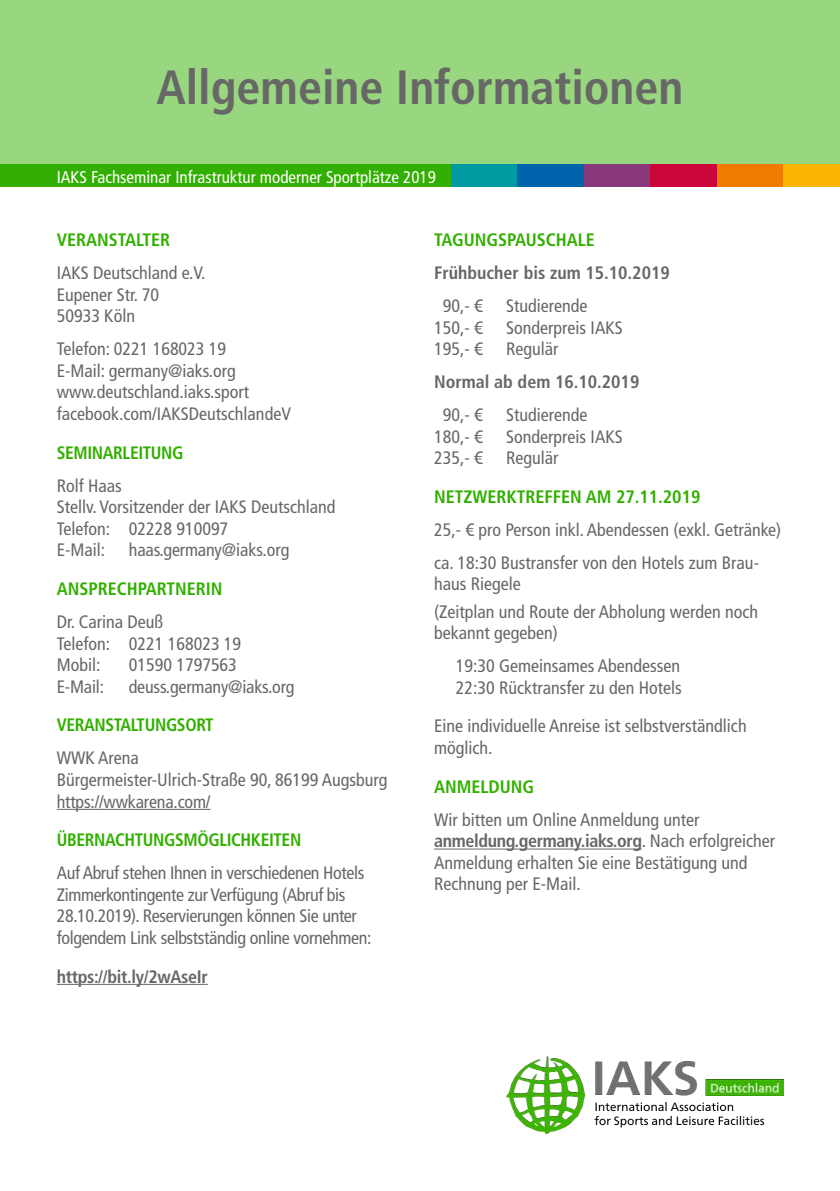
<style>
.page{position:relative;width:840px;height:1191px;background:#fff}
.page>*{position:absolute;margin:0;border:0;box-sizing:border-box;transform-origin:0 0}
.t1{font:700 condensed 48px "Frutiger LT";color:#676766}
.Absatzformat_1{font:condensed 18px/21.6px "Frutiger LT";color:#676766}
.Absatzformat_1-2{font:condensed 18px/21.6px "Frutiger LT";letter-spacing:-.02em;color:#676766}
.Absatzformat_1-3{font:700 condensed 18px "Frutiger LT";letter-spacing:-.01em;color:#32af00}
.Absatzformat_1-4{font:700 condensed 18px "Frutiger LT";color:#676766}
.Absatzformat_1-5{font:700 condensed 18px "Frutiger LT";letter-spacing:-.02em;color:#676766}
.t2{font:condensed 17px "Frutiger LT";color:#fff}
.s1{font-weight:700}
</style>
<div class="page">
<div style="left:0;top:0;width:839px;height:164px;background:#98d780"></div>
<hr style="left:57px;top:809px;width:153px;height:1px;background:#676766">
<hr style="left:57px;top:984px;width:151px;height:1px;background:#676766">
<hr style="left:434px;top:848px;width:207px;height:1px;background:#676766">
<img style="left:506px;top:1056px;width:276px;height:78px">
<div style="left:0;top:164px;width:450px;height:23px;background:#32af00"></div>
<div style="left:450px;top:164px;width:67px;height:23px;background:#009aa3"></div>
<div style="left:517px;top:164px;width:66px;height:23px;background:#0064ad"></div>
<div style="left:583px;top:164px;width:67px;height:23px;background:#89397b"></div>
<div style="left:650px;top:164px;width:66px;height:23px;background:#cb063a"></div>
<div style="left:716px;top:164px;width:66px;height:23px;background:#ef7b00"></div>
<div style="left:782px;top:164px;width:57px;height:23px;background:#fab502"></div>
<p class="t1" style="left:156px;top:59px;width:528px">Allgemeine Informationen</p>
<p class="t2" style="left:57px;top:167px;width:380px">IAKS Fachseminar Infrastruktur moderner Sportplätze 2019</p>
<p class="Absatzformat_1-3" style="left:57px;top:229px;width:115px">VERANSTALTER</p>
<p class="Absatzformat_1" style="left:57px;top:262px;width:150px">IAKS Deutschland e.V.</p>
<p class="Absatzformat_1" style="left:57px;top:284px;width:104px">Eupener Str. 70</p>
<p class="Absatzformat_1" style="left:57px;top:305px;width:80px">50933 Köln</p>
<p class="Absatzformat_1" style="left:57px;top:338px;width:171px">Telefon: 0221 168023 19</p>
<p class="Absatzformat_1" style="left:57px;top:360px;width:180px">E-Mail: germany@iaks.org</p>
<p class="Absatzformat_1" style="left:57px;top:381px;width:194px">www.deutschland.iaks.sport</p>
<p class="Absatzformat_1" style="left:57px;top:403px;width:236px">facebook.com/IAKSDeutschlandeV</p>
<p class="Absatzformat_1-3" style="left:57px;top:442px;width:128px">SEMINARLEITUNG</p>
<p class="Absatzformat_1" style="left:57px;top:474px;width:66px">Rolf Haas</p>
<p class="Absatzformat_1" style="left:57px;top:496px;width:280px">Stellv. Vorsitzender der IAKS Deutschland</p>
<p class="Absatzformat_1" style="left:57px;top:518px;width:173px">Telefon: 02228 910097</p>
<p class="Absatzformat_1" style="left:57px;top:539px;width:50px">E-Mail:</p>
<p class="Absatzformat_1" style="left:129px;top:539px;width:162px">haas.germany@iaks.org</p>
<p class="Absatzformat_1-3" style="left:57px;top:578px;width:167px">ANSPRECHPARTNERIN</p>
<p class="Absatzformat_1" style="left:57px;top:611px;width:108px">Dr. Carina Deuß</p>
<p class="Absatzformat_1" style="left:57px;top:632px;width:186px">Telefon: 0221 168023 19</p>
<p class="Absatzformat_1" style="left:57px;top:654px;width:45px">Mobil:</p>
<p class="Absatzformat_1" style="left:129px;top:654px;width:109px">01590 1797563</p>
<p class="Absatzformat_1" style="left:57px;top:676px;width:49px">E-Mail:</p>
<p class="Absatzformat_1" style="left:129px;top:676px;width:167px">deuss.germany@iaks.org</p>
<p class="Absatzformat_1-3" style="left:57px;top:714px;width:158px">VERANSTALTUNGSORT</p>
<p class="Absatzformat_1" style="left:57px;top:747px;width:83px">WWK Arena</p>
<p class="Absatzformat_1" style="left:57px;top:769px;width:332px">Bürgermeister-Ulrich-Straße 90, 86199 Augsburg</p>
<p class="Absatzformat_1" style="left:57px;top:790px;width:155px">https://wwkarena.com/</p>
<p class="Absatzformat_1-3" style="left:57px;top:829px;width:246px">ÜBERNACHTUNGSMÖGLICHKEITEN</p>
<p class="Absatzformat_1-2" style="left:57px;top:862px;width:316px">Auf Abruf stehen Ihnen in verschiedenen Hotels Zimmerkontingente zur Verfügung (Abruf bis 28.10.2019). Reservierungen können Sie unter folgendem Link selbstständig online vornehmen:</p>
<p class="Absatzformat_1-5" style="left:57px;top:965px;width:152px">https://bit.ly/2wAseIr</p>
<p class="Absatzformat_1-3" style="left:434px;top:229px;width:162px">TAGUNGSPAUSCHALE</p>
<p class="Absatzformat_1-4" style="left:434px;top:262px;width:237px">Frühbucher bis zum 15.10.2019</p>
<p class="Absatzformat_1" style="left:442px;top:295px;width:41px">90,- €</p>
<p class="Absatzformat_1" style="left:506px;top:295px;width:83px">Studierende</p>
<p class="Absatzformat_1" style="left:434px;top:317px;width:50px">150,- €</p>
<p class="Absatzformat_1" style="left:506px;top:317px;width:118px">Sonderpreis IAKS</p>
<p class="Absatzformat_1" style="left:434px;top:338px;width:50px">195,- €</p>
<p class="Absatzformat_1" style="left:506px;top:338px;width:54px">Regulär</p>
<p class="Absatzformat_1-4" style="left:434px;top:371px;width:206px">Normal ab dem 16.10.2019</p>
<p class="Absatzformat_1" style="left:442px;top:404px;width:41px">90,- €</p>
<p class="Absatzformat_1" style="left:506px;top:404px;width:83px">Studierende</p>
<p class="Absatzformat_1" style="left:434px;top:426px;width:50px">180,- €</p>
<p class="Absatzformat_1" style="left:506px;top:426px;width:118px">Sonderpreis IAKS</p>
<p class="Absatzformat_1" style="left:434px;top:447px;width:50px">235,- €</p>
<p class="Absatzformat_1" style="left:506px;top:447px;width:54px">Regulär</p>
<p class="Absatzformat_1-3" style="left:434px;top:486px;width:267px">NETZWERKTREFFEN AM 27.11.2019</p>
<p class="Absatzformat_1" style="left:434px;top:519px;width:348px">25,- € pro Person inkl. Abendessen (exkl. Getränke)</p>
<p class="Absatzformat_1" style="left:434px;top:552px;width:326px">ca. 18:30 Bustransfer von den Hotels zum Brau&shy;haus Riegele</p>
<p class="Absatzformat_1" style="left:434px;top:601px;width:325px">(Zeitplan und Route der Abholung werden noch bekannt gegeben)</p>
<p class="Absatzformat_1" style="left:455px;top:655px;width:226px">19:30 Gemeinsames Abendessen</p>
<p class="Absatzformat_1" style="left:455px;top:677px;width:227px">22:30 Rücktransfer zu den Hotels</p>
<p class="Absatzformat_1" style="left:434px;top:715px;width:314px">Eine individuelle Anreise ist selbstverständlich möglich.</p>
<p class="Absatzformat_1-3" style="left:434px;top:775px;width:101px">ANMELDUNG</p>
<p class="Absatzformat_1" style="left:434px;top:808px;width:342px">Wir bitten um Online Anmeldung unter <span class="s1">anmeldung.germany.iaks.org</span>. Nach erfolgreicher Anmeldung erhalten Sie eine Bestätigung und Rechnung per E-Mail.</p>
</div>
